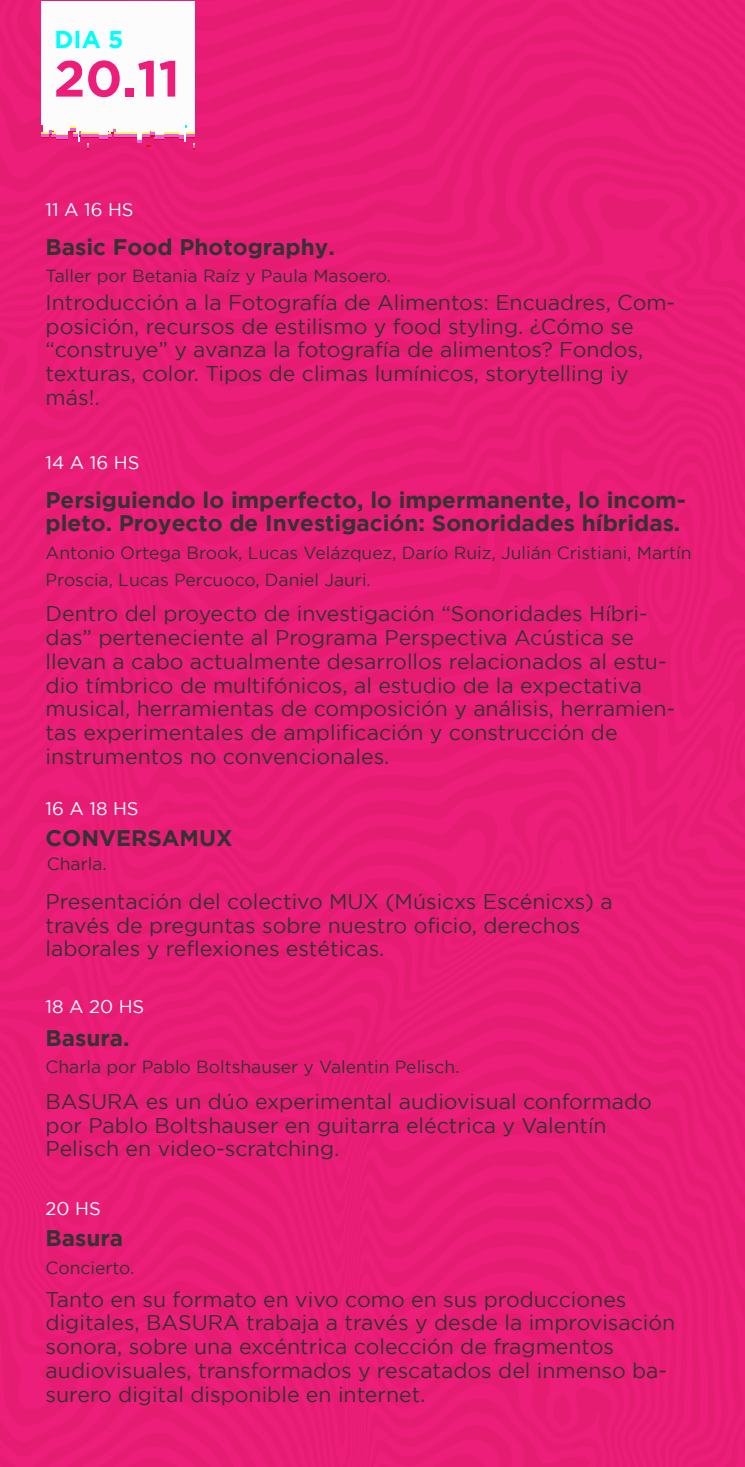
<style>
.page{position:relative;width:745px;height:1467px;background:#fff}
.page>*{position:absolute;margin:0;border:0;box-sizing:border-box;transform-origin:0 0}
.t1{font:700 50.75px "Gotham";color:#ed1e79}
.t2{font:700 24.38px "Gotham";color:#00fff7}
.t3{font:700 22.5px/22.9px "Gotham";color:#333}
.t4{font:21.25px/23.8px "Gotham";color:#333}
.t5{font:18.25px "Gotham";color:#fff}
.t6{font:17.5px/27.5px "Gotham";color:#333}
</style>
<div class="page">
<div style="left:0;top:637px;width:745px;height:6px;background:#eb1d77"></div>
<div style="left:656px;top:1272px;width:59px;height:194px;background:#e91d75"></div>
<div style="left:656px;top:1208px;width:89px;height:64px;background:#e91c74"></div>
<div style="left:0;top:610px;width:745px;height:27px;background:#e91c74"></div>
<div style="left:0;top:643px;width:745px;height:18px;background:#e61c72"></div>
<div style="left:331px;top:1208px;width:325px;height:258px;background:#e81c74"></div>
<div style="left:0;top:575px;width:745px;height:35px;background:#e71c73"></div>
<div style="left:0;top:661px;width:745px;height:30px;background:#e71c73"></div>
<div style="left:4px;top:0;width:594px;height:28px;background:#ea1d76"></div>
<div style="left:0;top:249px;width:730px;height:9px;background:#ed1e79"></div>
<div style="left:0;top:458px;width:745px;height:117px;background:#ea1d76"></div>
<div style="left:0;top:691px;width:745px;height:129px;background:#e91d75"></div>
<div style="left:0;top:1152px;width:745px;height:56px;background:#e91c74"></div>
<div style="left:0;top:419px;width:745px;height:39px;background:#e81c74"></div>
<div style="left:0;top:820px;width:745px;height:32px;background:#ea1d76"></div>
<div style="left:0;top:231px;width:730px;height:18px;background:#eb1d76"></div>
<div style="left:0;top:1106px;width:745px;height:46px;background:#ea1d76"></div>
<div style="left:0;top:852px;width:745px;height:254px;background:#ea1d76"></div>
<div style="left:0;top:258px;width:745px;height:161px;background:#ea1d75"></div>
<div style="left:0;top:28px;width:745px;height:203px;background:#e91d75"></div>
<div style="left:15px;top:0;width:458px;height:115px;background:#e91c74"></div>
<div style="left:345px;top:1257px;width:302px;height:209px;background:#e91d75"></div>
<div style="left:349px;top:1284px;width:288px;height:182px;background:#e91d75"></div>
<div style="left:0;top:1165px;width:331px;height:301px;background:#ea1d76"></div>
<div style="left:0;top:1176px;width:325px;height:290px;background:#e91d75"></div>
<div style="left:0;top:1343px;width:291px;height:123px;background:#e91d75"></div>
<div style="left:598px;top:0;width:147px;height:76px;background:#e91d75"></div>
<svg style="left:730px;top:216px;width:15px;height:47px"></svg>
<svg style="left:0;top:0;width:39px;height:13px"></svg>
<div style="left:708px;top:720px;width:37px;height:120px;background:#ea1d76"></div>
<svg style="left:0;top:1214px;width:3px;height:18px"></svg>
<svg style="left:719px;top:1418px;width:26px;height:48px"></svg>
<div style="left:599px;top:194px;width:70px;height:36px;background:#e61c72"></div>
<svg style="left:656px;top:254px;width:9px;height:7px"></svg>
<div style="left:0;top:337px;width:27px;height:57px;background:#eb1d77"></div>
<svg style="left:689px;top:772px;width:11px;height:18px"></svg>
<svg style="left:559px;top:858px;width:4px;height:7px"></svg>
<div style="left:352px;top:1310px;width:273px;height:156px;background:#e91c75"></div>
<div style="left:462px;top:842px;width:63px;height:88px;background:#eb1d76"></div>
<div style="left:651px;top:536px;width:34px;height:88px;background:#e91d75"></div>
<svg style="left:41px;top:125px;width:154px;height:24px"></svg>
<div style="left:45px;top:0;width:399px;height:88px;background:#e91c75"></div>
<div style="left:41px;top:1px;width:154px;height:124px;background:#fcfcfc"></div>
<p class="t2" style="left:54px;top:25px;width:71px">DIA 5</p>
<h1 class="t1" style="left:54px;top:49px;width:128px">20.11</h1>
<p class="t5" style="left:46px;top:199px;width:90px">11 A 16 HS</p>
<p class="t3" style="left:46px;top:234px;width:291px">Basic Food Photography.</p>
<p class="t6" style="left:46px;top:262px;width:347px">Taller por Betania Raíz y Paula Masoero.</p>
<p class="t4" style="left:46px;top:290px;width:631px">Introducción a la Fotografía de Alimentos: Encuadres, Com&shy;posición, recursos de estilismo y food styling. ¿Cómo se “construye” y avanza la fotografía de alimentos? Fondos, texturas, color. Tipos de climas lumínicos, storytelling ¡y más!.</p>
<p class="t5" style="left:46px;top:453px;width:95px">14 A 16 HS</p>
<p class="t3" style="left:46px;top:488px;width:642px">Persiguiendo lo imperfecto, lo impermanente, lo incom&shy;pleto. Proyecto de Investigación: Sonoridades híbridas.</p>
<p class="t6" style="left:46px;top:538px;width:648px">Antonio Ortega Brook, Lucas Velázquez, Darío Ruiz, Julián Cristiani, Martín<br>Proscia, Lucas Percuoco, Daniel Jauri.</p>
<p class="t4" style="left:46px;top:601px;width:631px">Dentro del proyecto de investigación “Sonoridades Híbri&shy;das” perteneciente al Programa Perspectiva Acústica se llevan a cabo actualmente desarrollos relacionados al estu&shy;dio tímbrico de multifónicos, al estudio de la expectativa musical, herramientas de composición y análisis, herramien&shy;tas experimentales de amplificación y construcción de instrumentos no convencionales.</p>
<p class="t5" style="left:46px;top:798px;width:95px">16 A 18 HS</p>
<p class="t3" style="left:46px;top:826px;width:188px">CONVERSAMUX</p>
<p class="t6" style="left:47px;top:850px;width:61px">Charla.</p>
<p class="t4" style="left:46px;top:889px;width:569px">Presentación del colectivo MUX (Músicxs Escénicxs) a través de preguntas sobre nuestro oficio, derechos laborales y reflexiones estéticas.</p>
<p class="t5" style="left:46px;top:996px;width:100px">18 A 20 HS</p>
<p class="t3" style="left:46px;top:1025px;width:86px">Basura.</p>
<p class="t6" style="left:46px;top:1052px;width:416px">Charla por Pablo Boltshauser y Valentin Pelisch.</p>
<p class="t4" style="left:46px;top:1089px;width:608px">BASURA es un dúo experimental audiovisual conformado por Pablo Boltshauser en guitarra eléctrica y Valentín<br>Pelisch en video-scratching.</p>
<p class="t5" style="left:46px;top:1198px;width:57px">20 HS</p>
<p class="t3" style="left:46px;top:1226px;width:79px">Basura</p>
<p class="t6" style="left:46px;top:1253px;width:90px">Concierto.</p>
<p class="t4" style="left:46px;top:1286px;width:631px">Tanto en su formato en vivo como en sus producciones digitales, BASURA trabaja a través y desde la improvisación sonora, sobre una excéntrica colección de fragmentos audiovisuales, transformados y rescatados del inmenso ba&shy;surero digital disponible en internet.</p>
</div>
